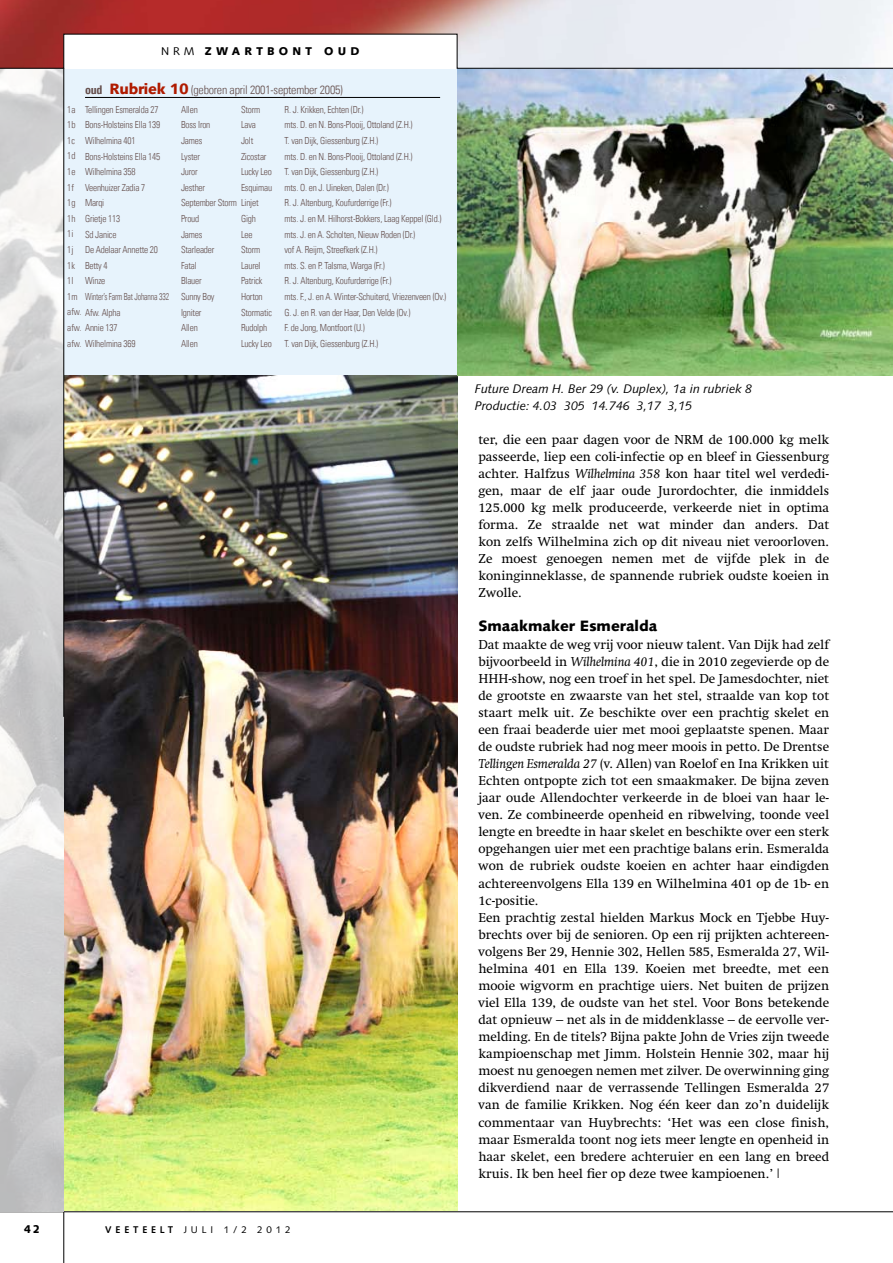
<style>
.page{position:relative;width:893px;height:1263px;background:#fff}
.page>*{position:absolute;margin:0;border:0;box-sizing:border-box;transform-origin:0 0}
.t1{font:900 15px "Syntax LT Pro";color:#000}
.t2{font:13.2px/17.1px "Swift LT Pro";color:#000;text-align:justify}
.t3{font:italic 12.45px/17.1px "Syntax LT Pro";color:#000}
.t4{font:12px "Univers Com 47 Light Cond";letter-spacing:-.02em;color:#654f4d}
.t5{font:900 11.25px "Syntax LT Pro";letter-spacing:.38em;color:#000}
.t6{font:9.75px "Univers Com 47 Light Cond";letter-spacing:-.02em;color:#654f4d;scale:.95 1}
.t7{font:9.75px "Univers Com 47 Light Cond";letter-spacing:-.02em;color:#654f4d;scale:.8 1}
.t8{font:9.75px "Syntax LT Pro";letter-spacing:.4em;color:#000}
.t9{font:9.75px/15.6px "Univers Com 47 Light Cond";color:#654f4d;scale:.95 1}
.t10{font:700 9.75px "Syntax LT Pro";letter-spacing:.4em;color:#000}
.s1{font-weight:400}
.s2{font-family:"Univers Com 67 Bold Cond"}
.s3{font-family:"Syntax LT Pro";font-weight:900;font-size:15px;color:#b01b00}
.s4{font-weight:700}
.s5{font-style:italic}
.s6{font-family:"Univers LT Pro 45";font-weight:300}
</style>
<div class="page">
<div style="left:64px;top:68px;width:393px;height:307px;background:#e7f3fc"></div>
<img style="left:64px;top:375px;width:393px;height:836px">
<img style="left:457px;top:69px;width:436px;height:306px">
<hr style="left:85px;top:97px;width:355px;height:1px;background:#000">
<svg style="left:0;top:1211px;width:893px;height:52px"></svg>
<hr style="left:63px;top:1212px;width:1px;height:51px;background:#000">
<svg style="left:0;top:69px;width:64px;height:1143px;fill:#d0d0d1"></svg>
<svg style="left:0;top:0;width:893px;height:69px"></svg>
<hr style="left:63px;top:68px;width:1px;height:649px;background:#000">
<p class="t5" style="left:161px;top:45px;width:200px"><span class="s1">NRM</span> ZWARTBONT OUD</p>
<p class="t4" style="left:85px;top:83px;width:259px"><span class="s2">oud</span> <span class="s3">Rubriek 10</span> (geboren april 2001-september 2005)</p>
<p class="t6" style="left:85px;top:103px;width:79px">Tellingen Esmeralda 27</p>
<p class="t6" style="left:181px;top:103px;width:19px">Allen</p>
<p class="t6" style="left:241px;top:103px;width:22px">Storm</p>
<p class="t6" style="left:285px;top:103px;width:85px">R. J. Krikken, Echten (Dr.)</p>
<p class="t6" style="left:85px;top:119px;width:81px">Bons-Holsteins Ella 139</p>
<p class="t6" style="left:181px;top:119px;width:32px">Boss Iron</p>
<p class="t6" style="left:241px;top:119px;width:17px">Lava</p>
<p class="t6" style="left:285px;top:119px;width:136px">mts. D. en N. Bons-Plooij, Ottoland (Z.H.)</p>
<p class="t6" style="left:85px;top:135px;width:55px">Wilhelmina 401</p>
<p class="t6" style="left:181px;top:135px;width:24px">James</p>
<p class="t6" style="left:241px;top:135px;width:14px">Jolt</p>
<p class="t6" style="left:285px;top:135px;width:100px">T. van Dijk, Giessenburg (Z.H.)</p>
<p class="t6" style="left:85px;top:150px;width:81px">Bons-Holsteins Ella 145</p>
<p class="t6" style="left:181px;top:150px;width:21px">Lyster</p>
<p class="t6" style="left:241px;top:150px;width:28px">Zicostar</p>
<p class="t6" style="left:285px;top:150px;width:136px">mts. D. en N. Bons-Plooij, Ottoland (Z.H.)</p>
<p class="t6" style="left:85px;top:166px;width:55px">Wilhelmina 358</p>
<p class="t6" style="left:181px;top:166px;width:19px">Juror</p>
<p class="t6" style="left:241px;top:166px;width:34px">Lucky Leo</p>
<p class="t6" style="left:285px;top:166px;width:100px">T. van Dijk, Giessenburg (Z.H.)</p>
<p class="t6" style="left:85px;top:181px;width:65px">Veenhuizer Zadia 7</p>
<p class="t6" style="left:181px;top:181px;width:27px">Jesther</p>
<p class="t6" style="left:241px;top:181px;width:34px">Esquimau</p>
<p class="t6" style="left:285px;top:181px;width:111px">mts. O. en J. Uineken, Dalen (Dr.)</p>
<p class="t6" style="left:85px;top:197px;width:22px">Marqi</p>
<p class="t6" style="left:181px;top:197px;width:83px">September Storm Linjet</p>
<p class="t6" style="left:285px;top:197px;width:114px">R. J. Altenburg, Koufurderrige (Fr.)</p>
<p class="t6" style="left:85px;top:213px;width:39px">Grietje 113</p>
<p class="t6" style="left:181px;top:213px;width:21px">Proud</p>
<p class="t6" style="left:241px;top:213px;width:17px">Gigh</p>
<p class="t6" style="left:285px;top:213px;width:167px">mts. J. en M. Hilhorst-Bokkers, Laag Keppel (Gld.)</p>
<p class="t6" style="left:85px;top:228px;width:35px">Sd Janice</p>
<p class="t6" style="left:181px;top:228px;width:24px">James</p>
<p class="t6" style="left:241px;top:228px;width:14px">Lee</p>
<p class="t6" style="left:285px;top:228px;width:139px">mts. J. en A. Scholten, Nieuw Roden (Dr.)</p>
<p class="t6" style="left:85px;top:244px;width:78px">De Adelaar Annette 20</p>
<p class="t6" style="left:181px;top:244px;width:37px">Starleader</p>
<p class="t6" style="left:241px;top:244px;width:22px">Storm</p>
<p class="t6" style="left:285px;top:244px;width:99px">vof A. Reijm, Streefkerk (Z.H.)</p>
<p class="t6" style="left:85px;top:259px;width:25px">Betty 4</p>
<p class="t6" style="left:181px;top:259px;width:18px">Fatal</p>
<p class="t6" style="left:241px;top:259px;width:22px">Laurel</p>
<p class="t6" style="left:285px;top:259px;width:107px">mts. S. en P. Talsma, Warga (Fr.)</p>
<p class="t6" style="left:85px;top:275px;width:23px">Winze</p>
<p class="t6" style="left:181px;top:275px;width:23px">Blauer</p>
<p class="t6" style="left:241px;top:275px;width:24px">Patrick</p>
<p class="t6" style="left:285px;top:275px;width:114px">R. J. Altenburg, Koufurderrige (Fr.)</p>
<p class="t7" style="left:85px;top:291px;width:163px">Winter’s Farm Bat Johanna 332 Sunny Boy</p>
<p class="t6" style="left:241px;top:291px;width:24px">Horton</p>
<p class="t6" style="left:285px;top:291px;width:172px">mts. F., J. en A. Winter-Schuiterd, Vriezenveen (Ov.)</p>
<p class="t6" style="left:67px;top:306px;width:58px">afw. Afw. Alpha</p>
<p class="t6" style="left:181px;top:306px;width:23px">Igniter</p>
<p class="t6" style="left:241px;top:306px;width:34px">Stormatic</p>
<p class="t6" style="left:285px;top:306px;width:134px">G. J. en R. van der Haar, Den Velde (Ov.)</p>
<p class="t6" style="left:67px;top:322px;width:54px">afw. Annie 137</p>
<p class="t6" style="left:181px;top:322px;width:19px">Allen</p>
<p class="t6" style="left:241px;top:322px;width:29px">Rudolph</p>
<p class="t6" style="left:285px;top:322px;width:86px">F. de Jong, Montfoort (U.)</p>
<p class="t6" style="left:67px;top:337px;width:73px">afw. Wilhelmina 369</p>
<p class="t6" style="left:181px;top:337px;width:19px">Allen</p>
<p class="t6" style="left:241px;top:337px;width:34px">Lucky Leo</p>
<p class="t6" style="left:285px;top:337px;width:100px">T. van Dijk, Giessenburg (Z.H.)</p>
<p class="t9" style="left:67px;top:101px;width:12px">1a<br>1b<br>1c<br>1d<br>1e<br>1f<br>1g<br>1h<br>1i<br>1j<br>1k<br>1l<br>1m</p>
<p class="t5" style="left:24px;top:1222px;width:18px">42</p>
<p class="t10" style="left:89px;top:1223px;width:70px">VEETEELT</p>
<p class="t8" style="left:105px;top:1223px;width:187px"><span class="s4">VEETEELT</span>JANUARI JULI 1/2 2012</p>
<p class="t8" style="left:240px;top:1223px;width:15px">1 /</p>
<p class="t8" style="left:274px;top:1223px;width:35px">2009</p>
<p class="t3" style="left:475px;top:380px;width:279px">Future Dream H. Ber 29 (v. Duplex), 1a in rubriek 8<br>Productie: 4.03 305 14.746 3,17 3,15</p>
<p class="t2" style="left:478px;top:431px;width:352px">ter, die een paar dagen voor de NRM de 100.000 kg melk passeerde, liep een coli-infectie op en bleef in Giessenburg achter. Halfzus <span class="s5">Wilhelmina 358</span> kon haar titel wel verdedi&shy;gen, maar de elf jaar oude Jurordochter, die inmiddels 125.000 kg melk produceerde, verkeerde niet in optima forma. Ze straalde net wat minder dan anders. Dat kon zelfs Wilhelmina zich op dit niveau niet veroorloven.<br>Ze moest genoegen nemen met de vijfde plek in de koninginneklasse, de spannende rubriek oudste koeien in Zwolle.</p>
<p class="t1" style="left:478px;top:617px;width:180px">Smaakmaker Esmeralda</p>
<p class="t2" style="left:478px;top:635px;width:352px;text-align:left">Dat maakte de weg vrij voor nieuw talent. Van Dijk had zelf bijvoorbeeld in <span class="s5">Wilhelmina 401</span>, die in 2010 zegevierde op de HHH-show, nog een troef in het spel. De Jamesdochter, niet de grootste en zwaarste van het stel, straalde van kop tot staart melk uit. Ze beschikte over een prachtig skelet en een fraai beaderde uier met mooi geplaatste spenen. Maar de oudste rubriek had nog meer moois in petto. De Drentse <span class="s5">Tellingen Esmeralda 27</span> (v. Allen) van Roelof en Ina Krikken uit Echten ontpopte zich tot een smaakmaker. De bijna zeven jaar oude Allendochter verkeerde in de bloei van haar le&shy;ven. Ze combineerde openheid en ribwelving, toonde veel lengte en breedte in haar skelet en beschikte over een sterk opgehangen uier met een prachtige balans erin. Esmeralda won de rubriek oudste koeien en achter haar eindigden achtereenvolgens Ella 139 en Wilhelmina 401 op de 1b- en 1c-positie.<br>Een prachtig zestal hielden Markus Mock en Tjebbe Huy&shy;brechts over bij de senioren. Op een rij prijkten achtereen&shy;volgens Ber 29, Hennie 302, Hellen 585, Esmeralda 27, Wil&shy;helmina 401 en Ella 139. Koeien met breedte, met een mooie wigvorm en prachtige uiers. Net buiten de prijzen viel Ella 139, de oudste van het stel. Voor Bons betekende dat opnieuw – net als in de middenklasse – de eervolle ver&shy;melding. En de titels? Bijna pakte John de Vries zijn tweede kampioenschap met Jimm. Holstein Hennie 302, maar hij moest nu genoegen nemen met zilver. De overwinning ging dikverdiend naar de verrassende Tellingen Esmeralda 27 van de familie Krikken. Nog één keer dan zo’n duidelijk commentaar van Huybrechts: ‘Het was een close finish, maar Esmeralda toont nog iets meer lengte en openheid in haar skelet, een bredere achteruier en een lang en breed kruis. Ik ben heel fier op deze twee kampioenen.’ <span class="s6">l</span></p>
</div>
